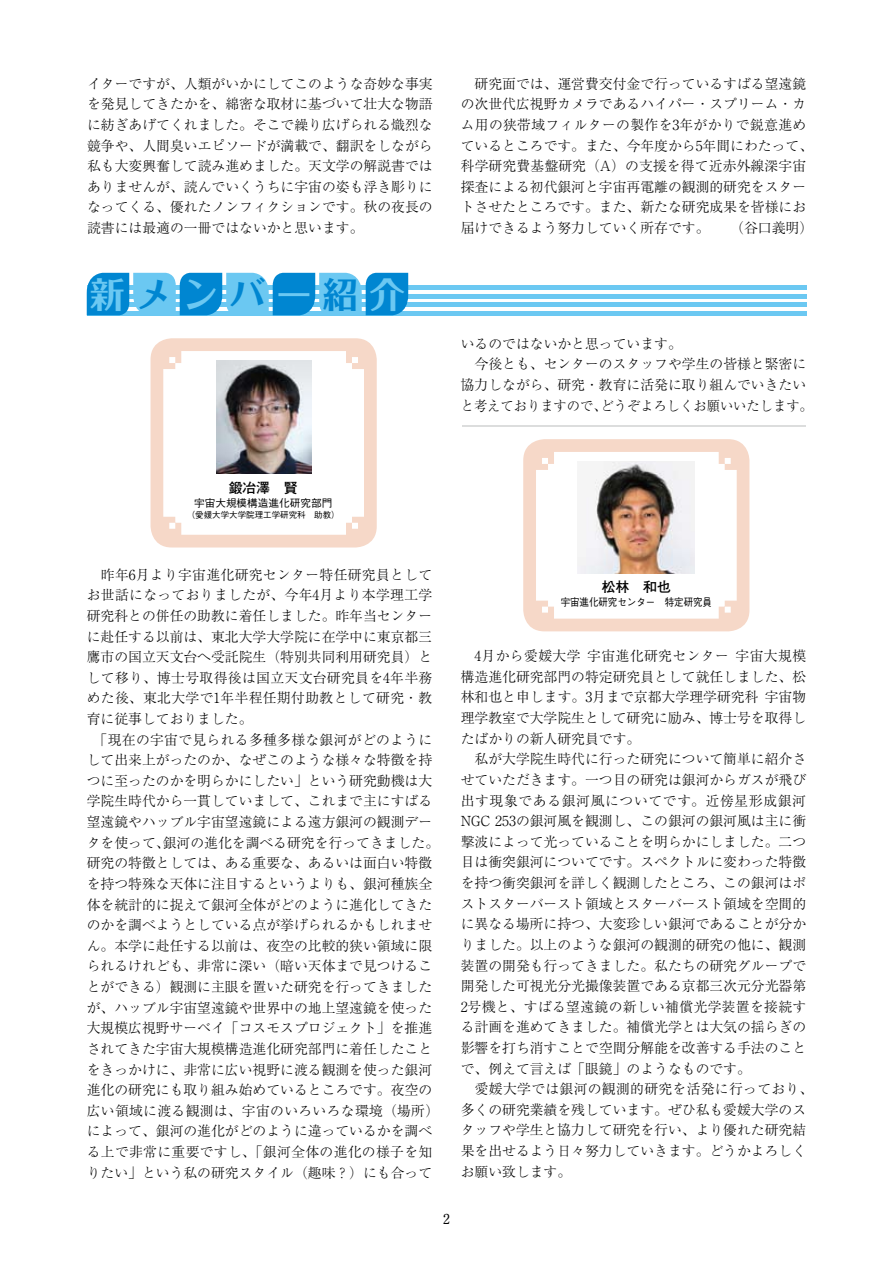
<style>
.page{position:relative;width:893px;height:1263px;background:#fff}
.page>*{position:absolute;margin:0;border:0;box-sizing:border-box;transform-origin:0 0}
.t1{font:700 35.1px "Folk Pro";letter-spacing:.33em;color:#6bc8f2}
.t2{font:300 13.8px/20.5px "Ryumin Pro";color:#000}
.t3{font:700 13.8px "Futo Go B101 Pro";color:#000}
.t4{font:700 13.8px "Futo Min A101 Pro";color:#000}
.t5{font:500 10.65px "Gothic BBB Pro";color:#000;scale:.89 1}
.t6{font:500 10.65px "Gothic BBB Pro";color:#000}
.t7{font:500 8.55px "Gothic BBB Pro";color:#000}
.s1{color:#0086d1}
</style>
<div class="page">
<div style="left:151px;top:338px;width:226px;height:209px;background:#f6d8c8;border-radius:21px"></div>
<div style="left:163px;top:351px;width:201px;height:184px;background:#fff"></div>
<img style="left:217px;top:360px;width:94px;height:113px">
<hr style="left:87px;top:286px;width:719px;height:4px;background:#6bc8f2">
<hr style="left:87px;top:294px;width:719px;height:4px;background:#6bc8f2">
<hr style="left:87px;top:303px;width:719px;height:4px;background:#6bc8f2">
<hr style="left:87px;top:311px;width:719px;height:4px;background:#6bc8f2">
<svg style="left:87px;top:273px;width:321px;height:42px"></svg>
<div style="left:523px;top:439px;width:226px;height:192px;background:#f6d8c8;border-radius:21px"></div>
<svg style="left:536px;top:452px;width:201px;height:167px;background:#fefcfb"></svg>
<img style="left:577px;top:461px;width:117px;height:113px">
<hr style="left:462px;top:425px;width:344px;height:2px;background:#dcdddd">
<p class="t2" style="left:87px;top:72px;width:347px;text-align:justify">イターですが、人類がいかにしてこのような奇妙な事実を発見してきたかを、綿密な取材に基づいて壮大な物語に紡ぎあげてくれました。そこで繰り広げられる熾烈な競争や、人間臭いエピソードが満載で、翻訳をしながら私も大変興奮して読み進めました。天文学の解説書ではありませんが、読んでいくうちに宇宙の姿も浮き彫りになってくる、優れたノンフィクションです。秋の夜長の読書には最適の一冊ではないかと思います。</p>
<p class="t2" style="left:461px;top:72px;width:354px">　研究面では、運営費交付金で行っているすばる望遠鏡の次世代広視野カメラであるハイパー・スプリーム・カム用の狭帯域フィルターの製作を3年がかりで鋭意進めているところです。また、今年度から5年間にわたって、科学研究費基盤研究（A）の支援を得て近赤外線深宇宙探査による初代銀河と宇宙再電離の観測的研究をスタートさせたところです。また、新たな研究成果を皆様にお届けできるよう努力していく所存です。　　（谷口義明）</p>
<h1 class="t1" style="left:90px;top:265px;width:317px">新<span class="s1">メ</span>ン<span class="s1">バ</span>ー<span class="s1">紹</span>介</h1>
<p class="t2" style="left:461px;top:332px;width:354px">いるのではないかと思っています。<br>　今後とも、センターのスタッフや学生の皆様と緊密に協力しながら、研究・教育に活発に取り組んでいきたいと考えておりますので、どうぞよろしくお願いいたします。</p>
<p class="t3" style="left:229px;top:477px;width:71px">鍛冶澤　賢</p>
<p class="t6" style="left:194px;top:495px;width:140px">宇宙大規模構造進化研究部門</p>
<p class="t7" style="left:187px;top:508px;width:155px">（愛媛大学大学院理工学研究科　助教）</p>
<p class="t2" style="left:87px;top:563px;width:354px">　昨年6月より宇宙進化研究センター特任研究員としてお世話になっておりましたが、今年4月より本学理工学研究科との併任の助教に着任しました。昨年当センターに赴任する以前は、東北大学大学院に在学中に東京都三鷹市の国立天文台へ受託院生（特別共同利用研究員）として移り、博士号取得後は国立天文台研究員を4年半務めた後、東北大学で1年半程任期付助教として研究・教育に従事しておりました。<br>　「現在の宇宙で見られる多種多様な銀河がどのようにして出来上がったのか、なぜこのような様々な特徴を持つに至ったのかを明らかにしたい」という研究動機は大学院生時代から一貫していまして、これまで主にすばる望遠鏡やハッブル宇宙望遠鏡による遠方銀河の観測データを使って、銀河の進化を調べる研究を行ってきました。研究の特徴としては、ある重要な、あるいは面白い特徴を持つ特殊な天体に注目するというよりも、銀河種族全体を統計的に捉えて銀河全体がどのように進化してきたのかを調べようとしている点が挙げられるかもしれません。本学に赴任する以前は、夜空の比較的狭い領域に限られるけれども、非常に深い（暗い天体まで見つけることができる）観測に主眼を置いた研究を行ってきましたが、ハッブル宇宙望遠鏡や世界中の地上望遠鏡を使った大規模広視野サーベイ「コスモスプロジェクト」を推進されてきた宇宙大規模構造進化研究部門に着任したことをきっかけに、非常に広い視野に渡る観測を使った銀河進化の研究にも取り組み始めているところです。夜空の広い領域に渡る観測は、宇宙のいろいろな環境（場所）によって、銀河の進化がどのように違っているかを調べる上で非常に重要ですし、「銀河全体の進化の様子を知りたい」という私の研究スタイル（趣味？）にも合って</p>
<p class="t3" style="left:602px;top:575px;width:71px">松林　和也</p>
<p class="t5" style="left:561px;top:593px;width:172px">宇宙進化研究センター　特定研究員</p>
<p class="t2" style="left:461px;top:645px;width:354px">　4月から愛媛大学 宇宙進化研究センター 宇宙大規模構造進化研究部門の特定研究員として就任しました、松林和也と申します。3月まで京都大学理学研究科 宇宙物理学教室で大学院生として研究に励み、博士号を取得したばかりの新人研究員です。<br>　私が大学院生時代に行った研究について簡単に紹介させていただきます。一つ目の研究は銀河からガスが飛び出す現象である銀河風についてです。近傍星形成銀河<br>NGC 253の銀河風を観測し、この銀河の銀河風は主に衝撃波によって光っていることを明らかにしました。二つ目は衝突銀河についてです。スペクトルに変わった特徴を持つ衝突銀河を詳しく観測したところ、この銀河はポストスターバースト領域とスターバースト領域を空間的に異なる場所に持つ、大変珍しい銀河であることが分かりました。以上のような銀河の観測的研究の他に、観測装置の開発も行ってきました。私たちの研究グループで開発した可視光分光撮像装置である京都三次元分光器第<br>2号機と、すばる望遠鏡の新しい補償光学装置を接続する計画を進めてきました。補償光学とは大気の揺らぎの影響を打ち消すことで空間分解能を改善する手法のことで、例えて言えば「眼鏡」のようなものです。<br>　愛媛大学では銀河の観測的研究を活発に行っており、多くの研究業績を残しています。ぜひ私も愛媛大学のスタッフや学生と協力して研究を行い、より優れた研究結果を出せるよう日々努力していきます。どうかよろしくお願い致します。</p>
<p class="t4" style="left:443px;top:1207px;width:9px">2</p>
</div>
